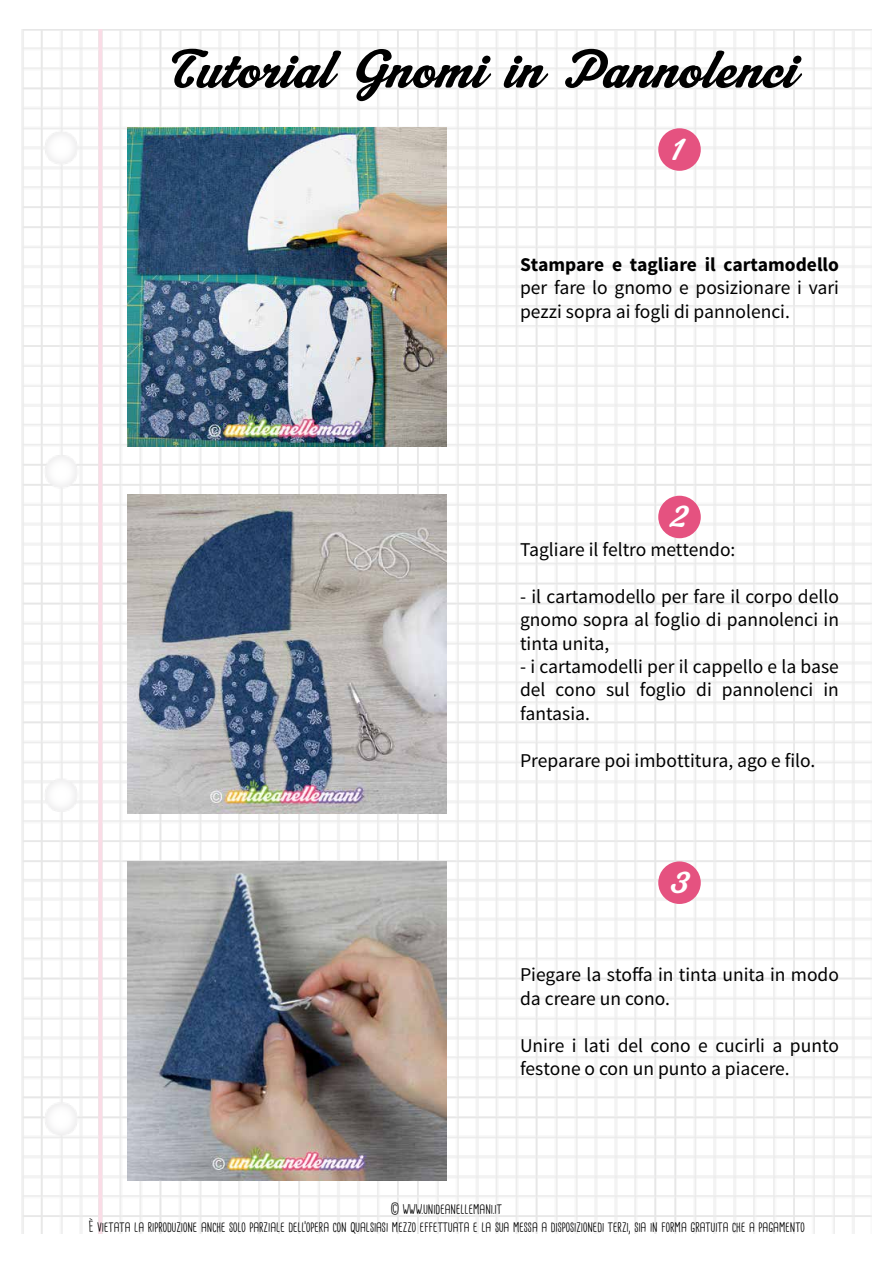
<style>
.page{position:relative;width:893px;height:1263px;background:#fff}
.page>*{position:absolute;margin:0;border:0;box-sizing:border-box;transform-origin:0 0}
.t1{font:54px "Machiarge";color:#000}
.t2{font:30px "Machiarge";color:#fff}
.t3{font:19.5px/23.4px "Source Sans Pro";color:#000}
.t4{font:700 19.5px "Source Sans Pro";color:#000}
.t5{font:15px/18px "Cardenio Modern";color:#000;text-align:center}
</style>
<div class="page">
<img style="left:21px;top:30px;width:851px;height:1203px">
<img style="left:128px;top:128px;width:318px;height:318px">
<img style="left:128px;top:494px;width:318px;height:319px">
<img style="left:128px;top:861px;width:318px;height:319px">
<div style="left:658px;top:128px;width:43px;height:43px;background:#e55280;border-radius:50%"></div>
<div style="left:658px;top:496px;width:43px;height:42px;background:#e55280;border-radius:50%"></div>
<div style="left:658px;top:861px;width:43px;height:43px;background:#e55280;border-radius:50%"></div>
<h1 class="t1" style="left:169px;top:37px;width:630px">Tutorial Gnomi in Pannolenci</h1>
<h2 class="t2" style="left:669px;top:131px;width:15px">1</h2>
<p class="t4" style="left:520px;top:252px;width:320px">Stampare e tagliare il cartamodello</p>
<p class="t3" style="left:520px;top:276px;width:320px">per fare lo gnomo e posizionare i vari pezzi sopra ai fogli di pannolenci.</p>
<h2 class="t2" style="left:669px;top:499px;width:19px">2</h2>
<p class="t3" style="left:520px;top:538px;width:217px">Tagliare il feltro mettendo:</p>
<p class="t3" style="left:520px;top:585px;width:320px;text-align:justify">- il cartamodello per fare il corpo dello gnomo sopra al foglio di pannolenci in tinta unita,</p>
<p class="t3" style="left:520px;top:655px;width:320px;text-align:justify">- i cartamodelli per il cappello e la base del cono sul foglio di pannolenci in fantasia.</p>
<p class="t3" style="left:520px;top:749px;width:297px">Preparare poi imbottitura, ago e filo.</p>
<h2 class="t2" style="left:669px;top:864px;width:20px">3</h2>
<p class="t3" style="left:520px;top:963px;width:320px">Piegare la stoffa in tinta unita in modo da creare un cono.</p>
<p class="t3" style="left:520px;top:1034px;width:320px">Unire i lati del cono e cucirli a punto festone o con un punto a piacere.</p>
<p class="t5" style="left:88px;top:1200px;width:718px">© WWW.UNIDEANELLEMANI.IT<br>È VIETATA LA RIPRODUZIONE ANCHE SOLO PARZIALE DELL’OPERA CON QUALSIASI MEZZO EFFETTUATA E LA SUA MESSA A DISPOSIZIONEDI TERZI, SIA IN FORMA GRATUITA CHE A PAGAMENTO</p>
</div>
